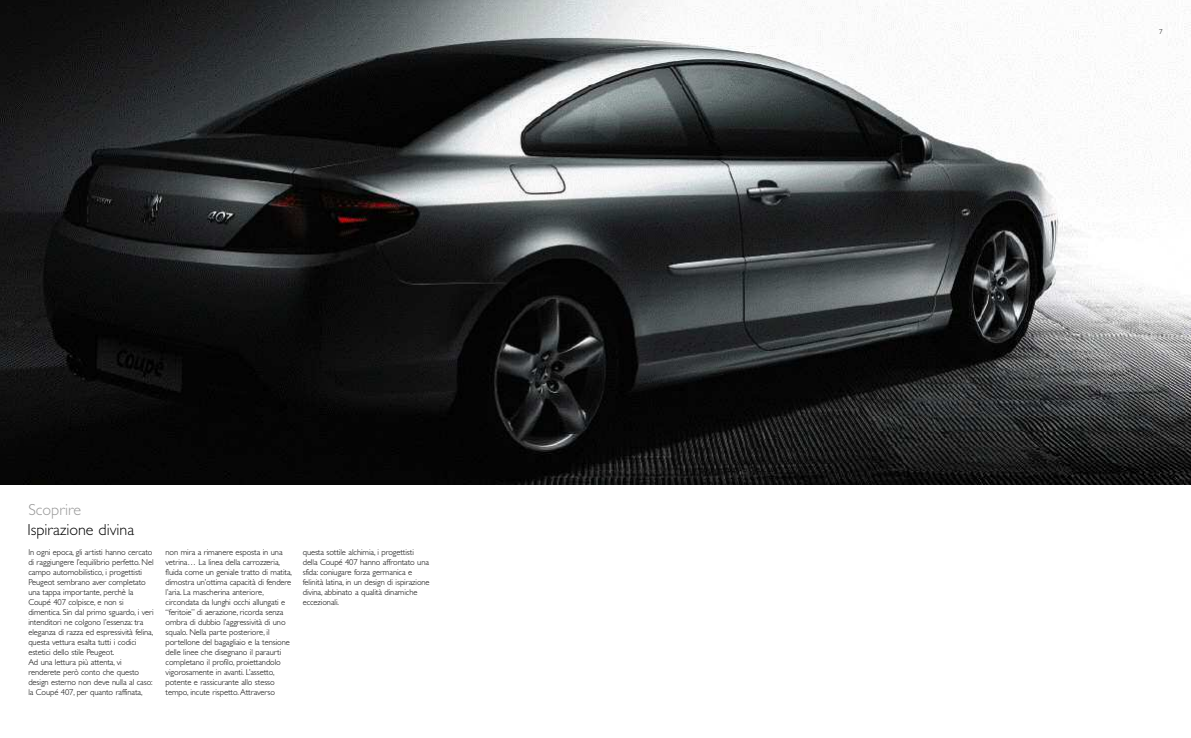
<style>
.page{position:relative;width:1191px;height:738px;background:#fff}
.page>*{position:absolute;margin:0;border:0;box-sizing:border-box;transform-origin:0 0}
.t1{font:300 16px "Gill Sans";color:#000}
.t2{font:300 16px "Gill Sans";color:#999}
.t3{font:300 8.5px/10px "Gill Sans";letter-spacing:-.01em;color:#000}
.t4{font:300 7px "Gill Sans";color:#000}
</style>
<div class="page">
<img style="left:0;top:0;width:1191px;height:484px">
<h1 class="t2" style="left:28px;top:499px;width:54px">Scoprire</h1>
<h1 class="t1" style="left:27px;top:519px;width:108px">Ispirazione divina</h1>
<p class="t3" style="left:28px;top:546px;width:127px">In ogni epoca, gli artisti hanno cercato di raggiungere l’equilibrio perfetto. Nel campo automobilistico, i progettisti Peugeot sembrano aver completato una tappa importante, perchè la Coupé 407 colpisce, e non si dimentica. Sin dal primo sguardo, i veri intenditori ne colgono l’essenza: tra eleganza di razza ed espressività felina, questa vettura esalta tutti i codici estetici dello stile Peugeot.<br>Ad una lettura più attenta, vi renderete però conto che questo design esterno non deve nulla al caso: la Coupé 407, per quanto raffinata,</p>
<p class="t3" style="left:165px;top:546px;width:128px">non mira a rimanere esposta in una vetrina… La linea della carrozzeria, fluida come un geniale tratto di matita, dimostra un’ottima capacità di fendere l’aria. La mascherina anteriore, circondata da lunghi occhi allungati e “feritoie” di aerazione, ricorda senza ombra di dubbio l’aggressività di uno squalo. Nella parte posteriore, il portellone del bagagliaio e la tensione delle linee che disegnano il paraurti completano il profilo, proiettandolo vigorosamente in avanti. L’assetto, potente e rassicurante allo stesso tempo, incute rispetto. Attraverso</p>
<p class="t3" style="left:303px;top:546px;width:128px">questa sottile alchimia, i progettisti della Coupé 407 hanno affrontato una sfida: coniugare forza germanica e felinità latina, in un design di ispirazione divina, abbinato a qualità dinamiche eccezionali.</p>
<p class="t4" style="left:1159px;top:28px;width:5px">7</p>
</div>
